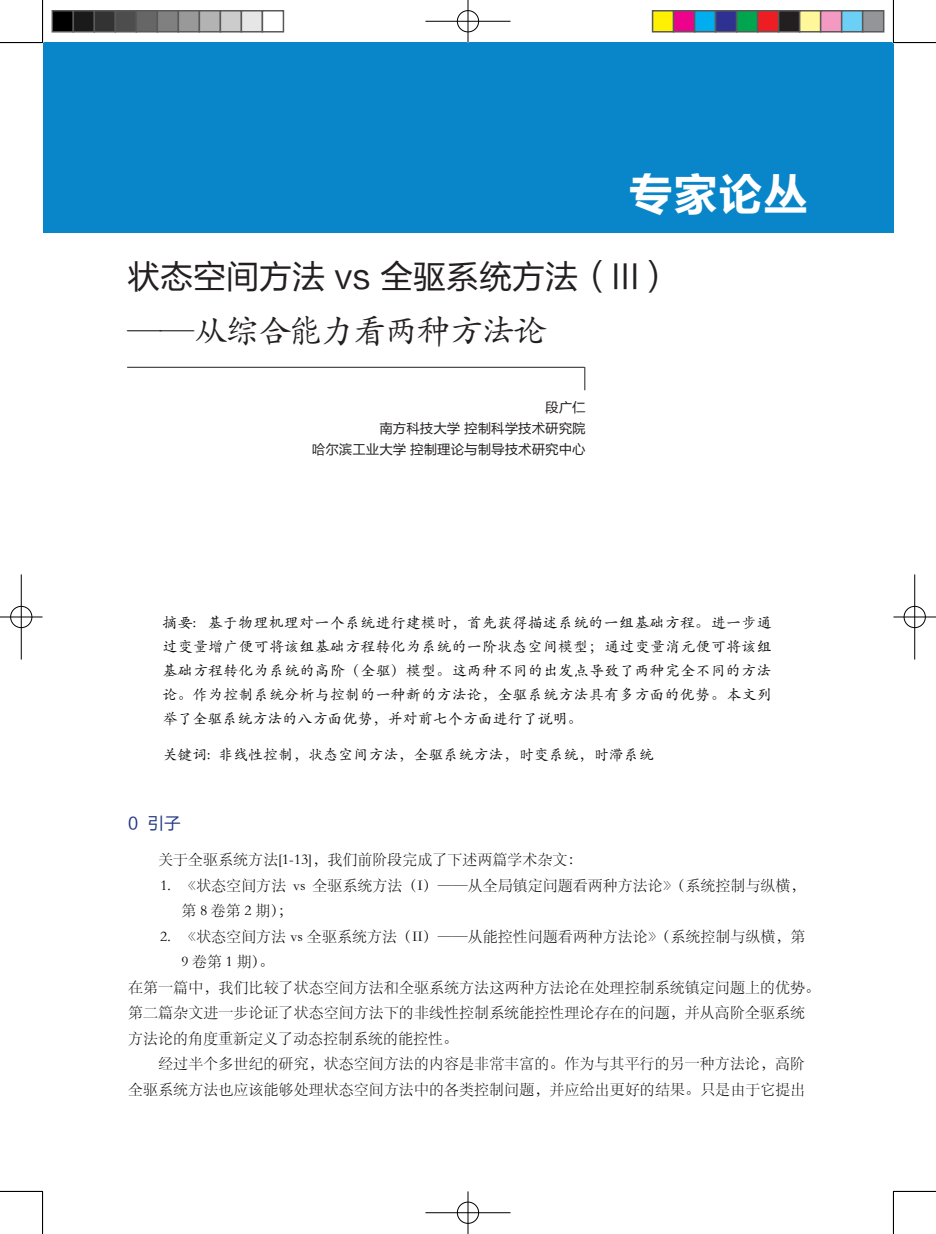
<style>
.page{position:relative;width:936px;height:1234px;background:#fff}
.page>*{position:absolute;margin:0;border:0;box-sizing:border-box;transform-origin:0 0}
.t1{font:45px "FZLTCHK GBK1 0";color:#fff}
.t2{font:34.5px "ST Kaiti";letter-spacing:-.075em;color:#231f20}
.t3{font:33px "FZLTHK GBK1 0";color:#231f20}
.t4{font:16.5px "FZLTHK GBK1 0";color:#223684}
.t5{font:15px/25.5px "ST Song";color:#000}
.t6{font:15px/24px "ST Kaiti";letter-spacing:.005em;color:#000;text-align:justify}
.t7{font:13.5px "FZLTHK GBK1 0";color:#231f20}
</style>
<div class="page">
<div style="left:43px;top:43px;width:850px;height:190px;background:#0986c9"></div>
<hr style="left:127px;top:367px;width:457px;height:1px;background:#231f20">
<svg style="left:584px;top:367px;width:1px;height:23px"></svg>
<hr style="left:0;top:42px;width:43px;height:1px;background:#000">
<hr style="left:893px;top:42px;width:42px;height:1px;background:#000">
<hr style="left:0;top:1190px;width:43px;height:1px;background:#000">
<hr style="left:893px;top:1190px;width:42px;height:1px;background:#000">
<hr style="left:42px;top:0;width:1px;height:43px;background:#000">
<hr style="left:42px;top:1191px;width:1px;height:42px;background:#000">
<hr style="left:893px;top:0;width:1px;height:43px;background:#000">
<hr style="left:893px;top:1191px;width:1px;height:42px;background:#000">
<div style="left:456px;top:10px;width:23px;height:23px;border:2px solid #fff;border-radius:50%"></div>
<hr style="left:425px;top:20px;width:85px;height:2px;background:#fff">
<hr style="left:467px;top:0;width:2px;height:43px;background:#fff">
<div style="left:457px;top:10px;width:22px;height:22px;border:1px solid #000;border-radius:50%"></div>
<hr style="left:425px;top:21px;width:85px;height:1px;background:#000">
<hr style="left:467px;top:0;width:1px;height:43px;background:#000">
<div style="left:456px;top:1200px;width:23px;height:24px;border:2px solid #fff;border-radius:50%"></div>
<hr style="left:425px;top:1211px;width:85px;height:2px;background:#fff">
<hr style="left:467px;top:1191px;width:2px;height:42px;background:#fff">
<div style="left:457px;top:1201px;width:22px;height:22px;border:1px solid #000;border-radius:50%"></div>
<hr style="left:425px;top:1212px;width:85px;height:1px;background:#000">
<hr style="left:467px;top:1191px;width:1px;height:42px;background:#000">
<div style="left:10px;top:605px;width:23px;height:23px;border:2px solid #fff;border-radius:50%"></div>
<hr style="left:0;top:615px;width:43px;height:3px;background:#fff">
<hr style="left:20px;top:574px;width:2px;height:85px;background:#fff">
<div style="left:10px;top:606px;width:22px;height:21px;border:1px solid #000;border-radius:50%"></div>
<hr style="left:0;top:616px;width:43px;height:1px;background:#000">
<hr style="left:21px;top:574px;width:1px;height:85px;background:#000">
<div style="left:902px;top:605px;width:24px;height:23px;border:2px solid #fff;border-radius:50%"></div>
<hr style="left:893px;top:615px;width:42px;height:3px;background:#fff">
<hr style="left:913px;top:574px;width:2px;height:85px;background:#fff">
<div style="left:903px;top:606px;width:22px;height:21px;border:1px solid #000;border-radius:50%"></div>
<hr style="left:893px;top:616px;width:42px;height:1px;background:#000">
<hr style="left:914px;top:574px;width:1px;height:85px;background:#000">
<div style="left:52px;top:11px;width:21px;height:21px;background:#000"></div>
<div style="left:52px;top:10px;width:22px;height:23px;border:2px solid #595959"></div>
<div style="left:73px;top:11px;width:21px;height:21px;background:#1a1a1a"></div>
<div style="left:73px;top:10px;width:22px;height:23px;border:2px solid #595959"></div>
<div style="left:94px;top:11px;width:21px;height:21px;background:#333"></div>
<div style="left:94px;top:10px;width:22px;height:23px;border:2px solid #595959"></div>
<div style="left:115px;top:11px;width:21px;height:21px;background:#4d4d4d"></div>
<div style="left:115px;top:10px;width:22px;height:23px;border:2px solid #595959"></div>
<div style="left:136px;top:11px;width:21px;height:21px;background:#666"></div>
<div style="left:136px;top:10px;width:22px;height:23px;border:2px solid #595959"></div>
<div style="left:157px;top:11px;width:21px;height:21px;background:#808080"></div>
<div style="left:157px;top:10px;width:22px;height:23px;border:2px solid #595959"></div>
<div style="left:178px;top:11px;width:21px;height:21px;background:#999"></div>
<div style="left:178px;top:10px;width:22px;height:23px;border:2px solid #595959"></div>
<div style="left:199px;top:11px;width:21px;height:21px;background:#b3b3b3"></div>
<div style="left:199px;top:10px;width:22px;height:23px;border:2px solid #595959"></div>
<div style="left:220px;top:11px;width:21px;height:21px;background:#ccc"></div>
<div style="left:220px;top:10px;width:22px;height:23px;border:2px solid #595959"></div>
<div style="left:241px;top:11px;width:21px;height:21px;background:#e6e6e6"></div>
<div style="left:241px;top:10px;width:22px;height:23px;border:2px solid #595959"></div>
<div style="left:262px;top:10px;width:22px;height:23px;border:2px solid #595959"></div>
<div style="left:652px;top:11px;width:21px;height:21px;background:#fff101"></div>
<div style="left:651px;top:10px;width:23px;height:23px;border:2px solid #595959"></div>
<div style="left:673px;top:11px;width:21px;height:21px;background:#ed028c"></div>
<div style="left:672px;top:10px;width:23px;height:23px;border:2px solid #595959"></div>
<div style="left:694px;top:11px;width:21px;height:21px;background:#00aeef"></div>
<div style="left:693px;top:10px;width:23px;height:23px;border:2px solid #595959"></div>
<div style="left:715px;top:11px;width:21px;height:21px;background:#2e3092"></div>
<div style="left:714px;top:10px;width:23px;height:23px;border:2px solid #595959"></div>
<div style="left:736px;top:11px;width:21px;height:21px;background:#00a54f"></div>
<div style="left:735px;top:10px;width:23px;height:23px;border:2px solid #595959"></div>
<div style="left:757px;top:11px;width:21px;height:21px;background:#ee1d23"></div>
<div style="left:756px;top:10px;width:23px;height:23px;border:2px solid #595959"></div>
<div style="left:778px;top:11px;width:21px;height:21px;background:#231f20"></div>
<div style="left:777px;top:10px;width:23px;height:23px;border:2px solid #595959"></div>
<div style="left:799px;top:11px;width:21px;height:21px;background:#fff79a"></div>
<div style="left:798px;top:10px;width:23px;height:23px;border:2px solid #595959"></div>
<div style="left:820px;top:11px;width:21px;height:21px;background:#f499c2"></div>
<div style="left:819px;top:10px;width:23px;height:23px;border:2px solid #595959"></div>
<div style="left:841px;top:11px;width:21px;height:21px;background:#6bcff6"></div>
<div style="left:840px;top:10px;width:23px;height:23px;border:2px solid #595959"></div>
<div style="left:862px;top:11px;width:21px;height:21px;background:#939598"></div>
<div style="left:861px;top:10px;width:23px;height:23px;border:2px solid #595959"></div>
<p class="t1" style="left:628px;top:170px;width:182px">专家论丛</p>
<p class="t3" style="left:127px;top:258px;width:546px">状态空间方法 vs 全驱系统方法（III）</p>
<p class="t2" style="left:127px;top:307px;width:421px">——从综合能力看两种方法论</p>
<p class="t7" style="left:545px;top:399px;width:42px">段广仁</p>
<p class="t7" style="left:379px;top:420px;width:208px">南方科技大学 控制科学技术研究院</p>
<p class="t7" style="left:312px;top:441px;width:275px">哈尔滨工业大学 控制理论与制导技术研究中心</p>
<p class="t6" style="left:162px;top:610px;width:610px">摘要: 基于物理机理对一个系统进行建模时，首先获得描述系统的一组基础方程。进一步通过变量增广便可将该组基础方程转化为系统的一阶状态空间模型；通过变量消元便可将该组基础方程转化为系统的高阶（全驱）模型。这两种不同的出发点导致了两种完全不同的方法论。作为控制系统分析与控制的一种新的方法论，全驱系统方法具有多方面的优势。本文列举了全驱系统方法的八方面优势，并对前七个方面进行了说明。</p>
<p class="t6" style="left:162px;top:742px;width:492px">关键词: 非线性控制，状态空间方法，全驱系统方法，时变系统，时滞系统</p>
<p class="t4" style="left:128px;top:814px;width:54px">0 引子</p>
<p class="t5" style="left:158px;top:846px;width:425px">关于全驱系统方法[1-13]，我们前阶段完成了下述两篇学术杂文：</p>
<p class="t5" style="left:181px;top:871px;width:625px;text-indent:-21px">1. 《状态空间方法 vs 全驱系统方法（I）——从全局镇定问题看两种方法论》（系统控制与纵横，第8卷第2期）；</p>
<p class="t5" style="left:160px;top:922px;width:646px">2. 《状态空间方法 vs 全驱系统方法（II）——从能控性问题看两种方法论》（系统控制与纵横，第</p>
<p class="t5" style="left:181px;top:948px;width:94px">9 卷第 1 期）。</p>
<p class="t5" style="left:128px;top:973px;width:693px">在第一篇中，我们比较了状态空间方法和全驱系统方法这两种方法论在处理控制系统镇定问题上的优势。</p>
<p class="t5" style="left:128px;top:999px;width:678px">第二篇杂文进一步论证了状态空间方法下的非线性控制系统能控性理论存在的问题，并从高阶全驱系统</p>
<p class="t5" style="left:128px;top:1024px;width:331px">方法论的角度重新定义了动态控制系统的能控性。</p>
<p class="t5" style="left:158px;top:1050px;width:648px">经过半个多世纪的研究，状态空间方法的内容是非常丰富的。作为与其平行的另一种方法论，高阶</p>
<p class="t5" style="left:128px;top:1075px;width:678px">全驱系统方法也应该能够处理状态空间方法中的各类控制问题，并应给出更好的结果。只是由于它提出</p>
</div>
